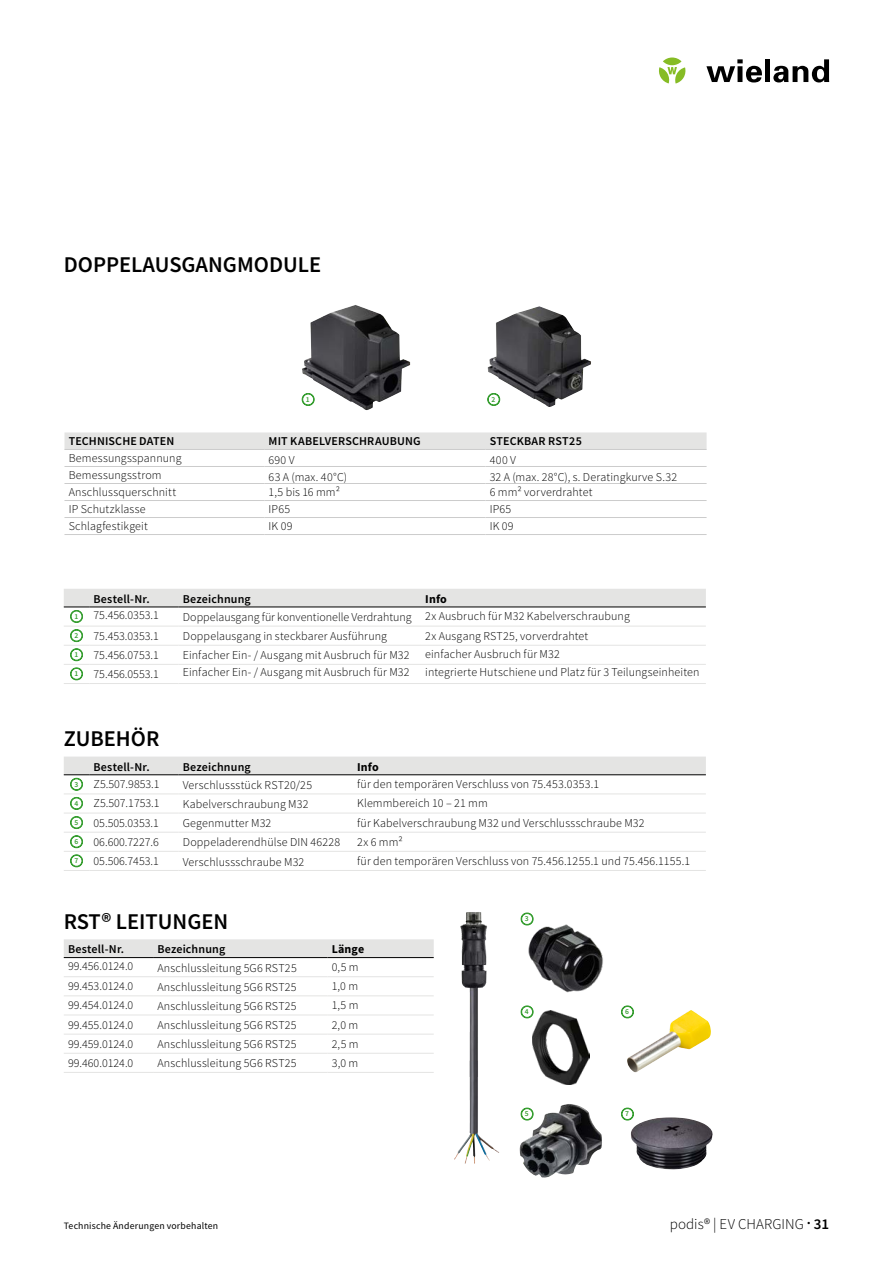
<style>
.page{position:relative;width:893px;height:1263px;background:#fff}
.page>*{position:absolute;margin:0;border:0;box-sizing:border-box;transform-origin:0 0}
.t1{font:600 22.5px "Source Sans Pro";color:#000}
.t2{font:300 15px "Source Sans Pro";letter-spacing:.005em;color:#000}
.t3{font:300 12px/19.2px "Source Sans Pro";letter-spacing:.01em;color:#000}
.t4{font:600 12px "Source Sans Pro";letter-spacing:.015em;color:#000}
.t5{font:700 12px "Source Sans Pro";letter-spacing:.015em;color:#000}
.t6{font:9.75px "Source Sans Pro";letter-spacing:.02em;color:#000}
.t7{font:600 7.5px "Source Sans Pro";color:#379e31}
.s1{font-weight:600}
</style>
<div class="page">
<img style="left:630px;top:1117px;width:83px;height:53px">
<img style="left:626px;top:1010px;width:85px;height:63px">
<img style="left:488px;top:306px;width:103px;height:101px">
<img style="left:302px;top:305px;width:108px;height:105px">
<svg style="left:302px;top:393px;width:12px;height:13px"></svg>
<svg style="left:487px;top:393px;width:13px;height:13px"></svg>
<svg style="left:521px;top:913px;width:12px;height:12px"></svg>
<svg style="left:521px;top:1006px;width:12px;height:12px"></svg>
<svg style="left:621px;top:1006px;width:13px;height:12px"></svg>
<svg style="left:621px;top:1108px;width:13px;height:12px"></svg>
<img style="left:460px;top:912px;width:25px;height:165px">
<img style="left:456px;top:1061px;width:14px;height:94px">
<img style="left:525px;top:921px;width:78px;height:72px">
<img style="left:532px;top:1010px;width:57px;height:74px">
<img style="left:519px;top:1104px;width:83px;height:73px">
<svg style="left:64px;top:756px;width:642px;height:115px"></svg>
<svg style="left:64px;top:589px;width:642px;height:95px"></svg>
<div style="left:64px;top:432px;width:643px;height:17px;background:#e4e4e3"></div>
<hr style="left:64px;top:449px;width:200px;height:1px;background:#ccc">
<hr style="left:264px;top:449px;width:221px;height:1px;background:#ccc">
<hr style="left:485px;top:449px;width:222px;height:1px;background:#ccc">
<hr style="left:64px;top:466px;width:200px;height:1px;background:#ccc">
<hr style="left:264px;top:466px;width:221px;height:1px;background:#ccc">
<hr style="left:485px;top:466px;width:222px;height:1px;background:#ccc">
<hr style="left:64px;top:483px;width:200px;height:1px;background:#ccc">
<hr style="left:264px;top:483px;width:221px;height:1px;background:#ccc">
<hr style="left:485px;top:483px;width:222px;height:1px;background:#ccc">
<hr style="left:64px;top:500px;width:200px;height:1px;background:#ccc">
<hr style="left:264px;top:500px;width:221px;height:1px;background:#ccc">
<hr style="left:485px;top:500px;width:222px;height:1px;background:#ccc">
<hr style="left:64px;top:517px;width:200px;height:1px;background:#ccc">
<hr style="left:264px;top:517px;width:221px;height:1px;background:#ccc">
<hr style="left:485px;top:517px;width:222px;height:1px;background:#ccc">
<hr style="left:64px;top:534px;width:200px;height:1px;background:#ccc">
<hr style="left:264px;top:534px;width:221px;height:1px;background:#ccc">
<hr style="left:485px;top:534px;width:222px;height:1px;background:#ccc">
<div style="left:64px;top:939px;width:370px;height:18px;background:#e4e4e3"></div>
<hr style="left:64px;top:1015px;width:89px;height:1px;background:#e4e4e3">
<hr style="left:153px;top:1015px;width:174px;height:1px;background:#e4e4e3">
<hr style="left:327px;top:1015px;width:107px;height:1px;background:#e4e4e3">
<hr style="left:64px;top:1034px;width:89px;height:1px;background:#e4e4e3">
<hr style="left:153px;top:1034px;width:174px;height:1px;background:#e4e4e3">
<hr style="left:327px;top:1034px;width:107px;height:1px;background:#e4e4e3">
<hr style="left:64px;top:1053px;width:89px;height:1px;background:#e4e4e3">
<hr style="left:153px;top:1053px;width:174px;height:1px;background:#e4e4e3">
<hr style="left:327px;top:1053px;width:107px;height:1px;background:#e4e4e3">
<hr style="left:64px;top:1072px;width:89px;height:1px;background:#e4e4e3">
<hr style="left:153px;top:1072px;width:174px;height:1px;background:#e4e4e3">
<hr style="left:327px;top:1072px;width:107px;height:1px;background:#e4e4e3">
<hr style="left:64px;top:957px;width:89px;height:1px;background:#000">
<hr style="left:153px;top:957px;width:174px;height:1px;background:#000">
<hr style="left:327px;top:957px;width:107px;height:1px;background:#000">
<hr style="left:64px;top:976px;width:89px;height:1px;background:#e4e4e3">
<hr style="left:153px;top:976px;width:174px;height:1px;background:#e4e4e3">
<hr style="left:327px;top:976px;width:107px;height:1px;background:#e4e4e3">
<hr style="left:64px;top:995px;width:89px;height:1px;background:#e4e4e3">
<hr style="left:153px;top:995px;width:174px;height:1px;background:#e4e4e3">
<hr style="left:327px;top:995px;width:107px;height:1px;background:#e4e4e3">
<div style="left:663px;top:58px;width:18px;height:7px;background:#86bc25;border-radius:50%"></div>
<svg style="left:659px;top:67px;width:27px;height:17px"></svg>
<svg style="left:706px;top:59px;width:56px;height:23px"></svg>
<div style="left:765px;top:59px;width:5px;height:23px;background:#000"></div>
<svg style="left:773px;top:59px;width:56px;height:23px"></svg>
<h1 class="t1" style="left:64px;top:250px;width:259px">DOPPELAUSGANGMODULE</h1>
<p class="t7" style="left:306px;top:394px;width:5px">1</p>
<p class="t7" style="left:492px;top:394px;width:5px">2</p>
<p class="t4" style="left:69px;top:433px;width:107px">TECHNISCHE DATEN</p>
<p class="t4" style="left:269px;top:433px;width:154px">MIT KABELVERSCHRAUBUNG</p>
<p class="t4" style="left:490px;top:433px;width:94px">STECKBAR RST25</p>
<p class="t3" style="left:69px;top:448px;width:114px">Bemessungsspannung</p>
<p class="t3" style="left:269px;top:450px;width:28px">690 V</p>
<p class="t3" style="left:490px;top:450px;width:28px">400 V</p>
<p class="t3" style="left:69px;top:465px;width:94px">Bemessungsstrom</p>
<p class="t3" style="left:269px;top:467px;width:80px">63 A (max. 40°C)</p>
<p class="t3" style="left:490px;top:467px;width:189px">32 A (max. 28°C), s. Deratingkurve S.32</p>
<p class="t3" style="left:69px;top:482px;width:109px">Anschlussquerschnitt</p>
<p class="t3" style="left:269px;top:482px;width:73px">1,5 bis 16 mm²</p>
<p class="t3" style="left:490px;top:482px;width:104px">6 mm² vorverdrahtet</p>
<p class="t3" style="left:69px;top:499px;width:78px">IP Schutzklasse</p>
<p class="t3" style="left:269px;top:499px;width:23px">IP65</p>
<p class="t3" style="left:490px;top:499px;width:23px">IP65</p>
<p class="t3" style="left:69px;top:516px;width:81px">Schlagfestikgeit</p>
<p class="t3" style="left:269px;top:516px;width:25px">IK 09</p>
<p class="t3" style="left:490px;top:516px;width:25px">IK 09</p>
<p class="t4" style="left:94px;top:591px;width:58px">Bestell-Nr.</p>
<p class="t4" style="left:183px;top:591px;width:69px">Bezeichnung</p>
<p class="t5" style="left:425px;top:591px;width:23px">Info</p>
<p class="t3" style="left:183px;top:608px;width:448px">Doppelausgang für konventionelle Verdrahtung 2x Ausbruch für M32 Kabelverschraubung<br>Doppelausgang in steckbarer Ausführung</p>
<p class="t7" style="left:74px;top:611px;width:5px">1</p>
<p class="t3" style="left:94px;top:605px;width:67px">75.456.0353.1</p>
<p class="t7" style="left:74px;top:630px;width:5px">2</p>
<p class="t3" style="left:94px;top:626px;width:67px">75.453.0353.1</p>
<p class="t7" style="left:74px;top:650px;width:5px">1</p>
<p class="t3" style="left:94px;top:645px;width:67px">75.456.0753.1</p>
<p class="t7" style="left:74px;top:669px;width:5px">1</p>
<p class="t3" style="left:94px;top:664px;width:67px">75.456.0553.1</p>
<p class="t3" style="left:425px;top:626px;width:165px">2x Ausgang RST25, vorverdrahtet</p>
<p class="t3" style="left:183px;top:646px;width:228px">Einfacher Ein- / Ausgang mit Ausbruch für M32</p>
<p class="t3" style="left:425px;top:644px;width:136px">einfacher Ausbruch für M32</p>
<p class="t3" style="left:183px;top:663px;width:228px">Einfacher Ein- / Ausgang mit Ausbruch für M32</p>
<p class="t3" style="left:425px;top:662px;width:276px">integrierte Hutschiene und Platz für 3 Teilungseinheiten</p>
<h1 class="t1" style="left:64px;top:724px;width:97px">ZUBEHÖR</h1>
<p class="t4" style="left:94px;top:759px;width:58px">Bestell-Nr.</p>
<p class="t4" style="left:183px;top:759px;width:69px">Bezeichnung</p>
<p class="t5" style="left:357px;top:758px;width:23px">Info</p>
<p class="t3" style="left:183px;top:775px;width:131px">Verschlussstück RST20/25</p>
<p class="t3" style="left:357px;top:775px;width:243px">für den temporären Verschluss von 75.453.0353.1</p>
<p class="t3" style="left:183px;top:795px;width:127px">Kabelverschraubung M32</p>
<p class="t3" style="left:357px;top:794px;width:132px">Klemmbereich 10 – 21 mm</p>
<p class="t3" style="left:183px;top:813px;width:90px">Gegenmutter M32</p>
<p class="t3" style="left:357px;top:813px;width:289px">für Kabelverschraubung M32 und Verschlussschraube M32</p>
<p class="t3" style="left:183px;top:832px;width:159px">Doppeladerendhülse DIN 46228</p>
<p class="t3" style="left:357px;top:832px;width:47px">2x 6 mm²</p>
<p class="t3" style="left:183px;top:852px;width:123px">Verschlussschraube M32</p>
<p class="t3" style="left:357px;top:851px;width:334px">für den temporären Verschluss von 75.456.1255.1 und 75.456.1155.1</p>
<p class="t7" style="left:74px;top:779px;width:5px">3</p>
<p class="t3" style="left:94px;top:775px;width:68px">Z5.507.9853.1</p>
<p class="t7" style="left:74px;top:798px;width:5px">4</p>
<p class="t3" style="left:94px;top:794px;width:68px">Z5.507.1753.1</p>
<p class="t7" style="left:74px;top:817px;width:5px">5</p>
<p class="t3" style="left:94px;top:813px;width:67px">05.505.0353.1</p>
<p class="t7" style="left:74px;top:836px;width:5px">6</p>
<p class="t3" style="left:94px;top:832px;width:67px">06.600.7227.6</p>
<p class="t7" style="left:74px;top:856px;width:5px">7</p>
<p class="t3" style="left:94px;top:851px;width:67px">05.506.7453.1</p>
<h1 class="t1" style="left:64px;top:906px;width:166px">RST® LEITUNGEN</h1>
<p class="t4" style="left:68px;top:941px;width:58px">Bestell-Nr.</p>
<p class="t4" style="left:157px;top:941px;width:69px">Bezeichnung</p>
<p class="t5" style="left:332px;top:941px;width:34px">Länge</p>
<p class="t3" style="left:157px;top:958px;width:141px">Anschlussleitung 5G6 RST25</p>
<p class="t3" style="left:332px;top:957px;width:28px">0,5 m</p>
<p class="t3" style="left:157px;top:977px;width:141px">Anschlussleitung 5G6 RST25</p>
<p class="t3" style="left:332px;top:977px;width:28px">1,0 m</p>
<p class="t3" style="left:157px;top:996px;width:141px">Anschlussleitung 5G6 RST25</p>
<p class="t3" style="left:332px;top:996px;width:28px">1,5 m</p>
<p class="t3" style="left:157px;top:1015px;width:141px">Anschlussleitung 5G6 RST25</p>
<p class="t3" style="left:332px;top:1015px;width:28px">2,0 m</p>
<p class="t3" style="left:157px;top:1034px;width:141px">Anschlussleitung 5G6 RST25</p>
<p class="t3" style="left:332px;top:1034px;width:28px">2,5 m</p>
<p class="t3" style="left:157px;top:1053px;width:141px">Anschlussleitung 5G6 RST25</p>
<p class="t3" style="left:332px;top:1053px;width:28px">3,0 m</p>
<p class="t3" style="left:68px;top:955px;width:67px;line-height:20.5px">99.456.0124.0<br>99.453.0124.0</p>
<p class="t3" style="left:68px;top:996px;width:67px;text-align:justify">99.454.0124.0<br>99.455.0124.0<br>99.459.0124.0<br>99.460.0124.0</p>
<p class="t6" style="left:64px;top:1219px;width:156px">Technische Änderungen vorbehalten</p>
<p class="t7" style="left:525px;top:914px;width:5px">3</p>
<p class="t7" style="left:525px;top:1007px;width:5px">4</p>
<p class="t7" style="left:625px;top:1007px;width:5px">6</p>
<p class="t7" style="left:525px;top:1109px;width:5px">5</p>
<p class="t7" style="left:625px;top:1109px;width:5px">7</p>
<p class="t2" style="left:670px;top:1215px;width:161px">podis® | EV CHARGING <sup>.</sup> <span class="s1">31</span></p>
</div>
